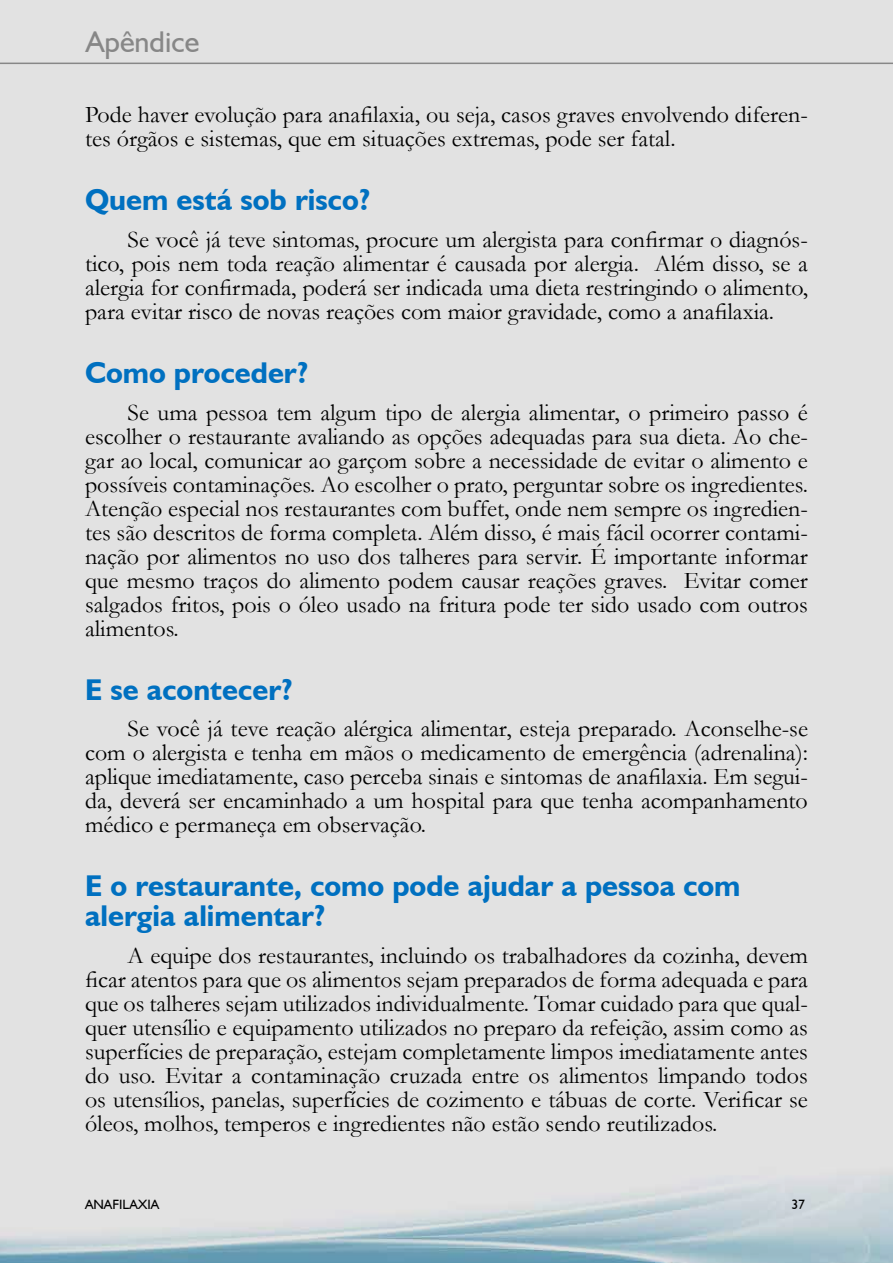
<style>
.page{position:relative;width:893px;height:1263px;background:#e2e2e2}
.page>*{position:absolute;margin:0;border:0;box-sizing:border-box;transform-origin:0 0}
.t1{font:700 30px/30px "Humanist 521 BT";color:#0070c0}
.t2{font:30px "Humanist 521 BT";color:#878787}
.t3{font:24px/24px "Garamond";color:#000;text-align:justify}
.t4{font:13.5px "Humanist 521 BT";color:#000}
</style>
<div class="page">
<hr style="left:0;top:63px;width:893px;height:1px;background:#878787">
<p class="t2" style="left:86px;top:23px;width:115px">Apêndice</p>
<p class="t3" style="left:85px;top:102px;width:724px">Pode haver evolução para anafilaxia, ou seja, casos graves envolvendo diferen&shy;tes órgãos e sistemas, que em situações extremas, pode ser fatal.</p>
<p class="t1" style="left:85px;top:184px;width:287px">Quem está sob risco?</p>
<p class="t3" style="left:85px;top:227px;width:724px;text-indent:43px">Se você já teve sintomas, procure um alergista para confirmar o diagnós&shy;tico, pois nem toda reação alimentar é causada por alergia. Além disso, se a alergia for confirmada, poderá ser indicada uma dieta restringindo o alimento, para evitar risco de novas reações com maior gravidade, como a anafilaxia.</p>
<p class="t1" style="left:85px;top:357px;width:225px">Como proceder?</p>
<p class="t3" style="left:85px;top:399px;width:724px;text-indent:43px">Se uma pessoa tem algum tipo de alergia alimentar, o primeiro passo é escolher o restaurante avaliando as opções adequadas para sua dieta. Ao che&shy;gar ao local, comunicar ao garçom sobre a necessidade de evitar o alimento e possíveis contaminações. Ao escolher o prato, perguntar sobre os ingredientes.<br>Atenção especial nos restaurantes com buffet, onde nem sempre os ingredien&shy;tes são descritos de forma completa. Além disso, é mais fácil ocorrer contami&shy;nação por alimentos no uso dos talheres para servir. É importante informar que mesmo traços do alimento podem causar reações graves. Evitar comer salgados fritos, pois o óleo usado na fritura pode ter sido usado com outros alimentos.</p>
<p class="t1" style="left:85px;top:674px;width:210px">E se acontecer?</p>
<p class="t3" style="left:85px;top:716px;width:724px;text-indent:43px">Se você já teve reação alérgica alimentar, esteja preparado. Aconselhe-se com o alergista e tenha em mãos o medicamento de emergência (adrenalina): aplique imediatamente, caso perceba sinais e sintomas de anafilaxia. Em segui&shy;da, deverá ser encaminhado a um hospital para que tenha acompanhamento médico e permaneça em observação.</p>
<p class="t1" style="left:85px;top:870px;width:657px">E o restaurante, como pode ajudar a pessoa com alergia alimentar?</p>
<p class="t3" style="left:85px;top:943px;width:724px;text-indent:43px">A equipe dos restaurantes, incluindo os trabalhadores da cozinha, devem ficar atentos para que os alimentos sejam preparados de forma adequada e para que os talheres sejam utilizados individualmente. Tomar cuidado para que qual&shy;quer utensílio e equipamento utilizados no preparo da refeição, assim como as superfícies de preparação, estejam completamente limpos imediatamente antes do uso. Evitar a contaminação cruzada entre os alimentos limpando todos os utensílios, panelas, superfícies de cozimento e tábuas de corte. Verificar se óleos, molhos, temperos e ingredientes não estão sendo reutilizados.</p>
<p class="t4" style="left:85px;top:1196px;width:76px">ANAFILAXIA</p>
<p class="t4" style="left:791px;top:1196px;width:15px">37</p>
</div>
